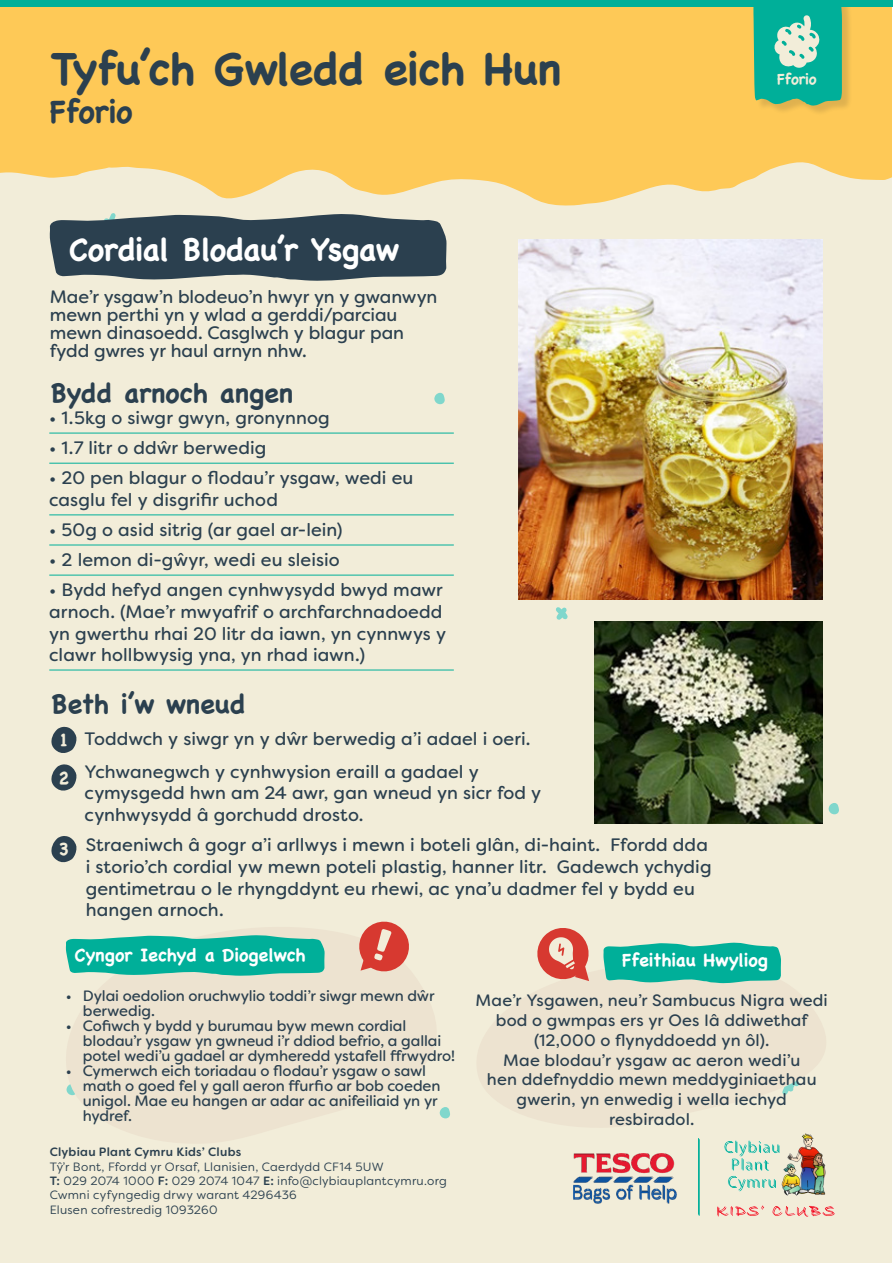
<style>
.page{position:relative;width:893px;height:1263px;background:#fff}
.page>*{position:absolute;margin:0;border:0;box-sizing:border-box;transform-origin:0 0}
.Headline{font:700 45px "Chalkboard";letter-spacing:-.025em;color:#2b404f}
.Headline_21pt{font:700 31.5px "Chalkboard";letter-spacing:-.025em;color:#fff}
.t1{font:700 31.5px "Chalkboard";letter-spacing:-.025em;color:#2b404f}
.Subheadline_18pt{font:700 27px "Chalkboard";letter-spacing:-.005em;color:#2b404f}
.Body_copy{font:18px/21.6px "Filson Soft";color:#2b404f}
.t2{font:700 18px "Chalkboard";letter-spacing:-.01em;color:#fff}
.t3{font:700 18px "Chalkboard";color:#f2edd9}
.t4{font:16.5px/19.8px "Filson Soft";letter-spacing:.01em;color:#2b404f;text-align:center}
.t5{font:15px/15px "Filson Soft";letter-spacing:-.01em;color:#2b404f}
.t6{font:700 15px "Chalkboard";letter-spacing:-.025em;color:#f2edd9}
.t7{font:12px "Filson Soft";letter-spacing:.02em;color:#2b404f}
.t8{font:500 12px "Filson Soft";letter-spacing:.02em;color:#2b404f}
.s1{font-family:"Filson Pro"}
.s2{font-weight:500}
</style>
<div class="page">
<div style="left:0;top:0;width:892px;height:1263px;background:#fec957"></div>
<div style="left:0;top:162px;width:892px;height:1101px;background:#f2edd9"></div>
<svg style="left:556px;top:607px;width:12px;height:13px"></svg>
<svg style="left:434px;top:393px;width:11px;height:11px"></svg>
<svg style="left:828px;top:803px;width:11px;height:11px"></svg>
<svg style="left:444px;top:1107px;width:6px;height:11px"></svg>
<hr style="left:698px;top:1138px;width:1px;height:76px;background:#00af99">
<img style="left:568px;top:1145px;width:110px;height:62px">
<svg style="left:50px;top:213px;width:396px;height:68px;background:#455761"></svg>
<div style="left:755px;top:0;width:97px;height:116px;background:#231f20;opacity:.14"></div>
<div style="left:0;top:0;width:893px;height:7px;background:#00af99"></div>
<svg style="left:753px;top:7px;width:89px;height:99px;background:#34b99f"></svg>
<hr style="left:699px;top:1139px;width:1px;height:77px;background:#00af99">
<img style="left:569px;top:1146px;width:110px;height:62px">
<img style="left:716px;top:1134px;width:125px;height:87px">
<hr style="left:49px;top:433px;width:405px;height:1px;background:#00af99">
<hr style="left:49px;top:463px;width:405px;height:1px;background:#00af99">
<hr style="left:49px;top:514px;width:405px;height:1px;background:#00af99">
<hr style="left:49px;top:545px;width:405px;height:1px;background:#00af99">
<hr style="left:49px;top:575px;width:405px;height:1px;background:#00af99">
<hr style="left:49px;top:670px;width:405px;height:1px;background:#00af99">
<svg style="left:51px;top:727px;width:26px;height:27px"></svg>
<svg style="left:51px;top:764px;width:26px;height:27px"></svg>
<svg style="left:51px;top:836px;width:26px;height:27px"></svg>
<svg style="left:469px;top:959px;width:364px;height:171px;background:#eee5d2"></svg>
<svg style="left:58px;top:923px;width:386px;height:223px;background:#eee5d2"></svg>
<svg style="left:603px;top:942px;width:178px;height:41px;background:#1fb6a0"></svg>
<svg style="left:66px;top:935px;width:259px;height:41px;background:#1fb6a0"></svg>
<svg style="left:357px;top:919px;width:54px;height:55px;background:#e18174"></svg>
<svg style="left:535px;top:925px;width:56px;height:57px;background:#e38f81"></svg>
<img style="left:519px;top:239px;width:303px;height:361px">
<img style="left:594px;top:621px;width:228px;height:203px">
<p class="Headline" style="left:51px;top:42px;width:512px">Tyfu’ch Gwledd eich Hun</p>
<p class="t1" style="left:50px;top:92px;width:84px">Fforio</p>
<p class="t6" style="left:777px;top:70px;width:41px">Fforio</p>
<p class="Headline_21pt" style="left:69px;top:231px;width:332px">Cordial Blodau’r Ysgaw</p>
<p class="Body_copy" style="left:50px;top:287px;width:389px;line-height:18px">Mae’r ysgaw’n blodeuo’n hwyr yn y gwanwyn mewn perthi yn y wlad a gerddi/parciau mewn dinasoedd. Casglwch y blagur pan fydd gwres yr haul arnyn nhw.</p>
<p class="Subheadline_18pt" style="left:51px;top:377px;width:244px">Bydd arnoch angen</p>
<p class="Body_copy" style="left:49px;top:407px;width:282px">• 1.5kg o siwgr gwyn, gronynnog</p>
<p class="Body_copy" style="left:49px;top:437px;width:219px">• 1.7 litr o ddŵr berwedig</p>
<p class="Body_copy" style="left:49px;top:467px;width:366px">• 20 pen blagur o flodau’r ysgaw, wedi eu casglu fel y disgrifir uchod</p>
<p class="Body_copy" style="left:49px;top:519px;width:295px">• 50g o asid sitrig (ar gael ar-lein)</p>
<p class="Body_copy" style="left:49px;top:549px;width:292px">• 2 lemon di-gŵyr, wedi eu sleisio</p>
<p class="Body_copy" style="left:49px;top:579px;width:398px">• Bydd hefyd angen cynhwysydd bwyd mawr arnoch. (Mae’r mwyafrif o archfarchnadoedd yn gwerthu rhai 20 litr da iawn, yn cynnwys y clawr hollbwysig yna, yn rhad iawn.)</p>
<p class="Subheadline_18pt" style="left:51px;top:688px;width:196px">Beth i’w wneud</p>
<p class="Body_copy" style="left:85px;top:728px;width:447px">Toddwch y siwgr yn y dŵr berwedig a’i adael i oeri.</p>
<p class="Body_copy" style="left:85px;top:760px;width:458px">Ychwanegwch y cynhwysion eraill a gadael y cymysgedd hwn am 24 awr, gan wneud yn sicr fod y cynhwysydd â gorchudd drosto.</p>
<p class="Body_copy" style="left:86px;top:834px;width:627px">Straeniwch â gogr a’i arllwys i mewn i boteli glân, di-haint. Ffordd dda i storio’ch cordial yw mewn poteli plastig, hanner litr. Gadewch ychydig gentimetrau o le rhyngddynt eu rhewi, ac yna’u dadmer fel y bydd eu hangen arnoch.</p>
<p class="t3" style="left:60px;top:729px;width:9px">1</p>
<p class="t3" style="left:58px;top:767px;width:13px">2</p>
<p class="t3" style="left:58px;top:839px;width:13px">3</p>
<p class="t2" style="left:74px;top:944px;width:233px">Cyngor Iechyd a Diogelwch</p>
<p class="t2" style="left:622px;top:949px;width:147px">Ffeithiau Hwyliog</p>
<p class="t5" style="left:83px;top:988px;width:353px;text-indent:-17px">• Dylai oedolion oruchwylio toddi’r siwgr mewn dŵr berwedig.</p>
<p class="t5" style="left:83px;top:1018px;width:374px;text-indent:-17px">• Cofiwch y bydd y burumau byw mewn cordial blodau’r ysgaw yn gwneud i’r ddiod befrio, a gallai potel wedi’u gadael ar dymheredd ystafell ffrwydro!</p>
<p class="t5" style="left:83px;top:1063px;width:359px;text-indent:-17px">• Cymerwch eich toriadau o flodau’r ysgaw o sawl math o goed fel y gall aeron ffurfio ar bob coeden unigol. Mae eu hangen ar adar ac anifeiliaid yn yr hydref.</p>
<p class="t8" style="left:50px;top:1144px;width:193px">Clybiau Plant Cymru Kids’ Clubs</p>
<p class="t7" style="left:50px;top:1159px;width:335px">T<span class="s1">ŷ’r Bont, Ffordd yr Orsaf,</span> Llanisien, Caerdydd CF14 5UW</p>
<p class="t7" style="left:50px;top:1173px;width:398px"><span class="s2">T:</span> 029 2074 1000 <span class="s2">F:</span> 029 2074 1047 <span class="s2">E:</span> info@clybiauplantcymru.org</p>
<p class="t7" style="left:50px;top:1187px;width:248px">Cwmni cyfyngedig drwy warant 4296436</p>
<p class="t7" style="left:50px;top:1202px;width:169px">Elusen cofrestredig 1093260</p>
<p class="t4" style="left:476px;top:990px;width:354px">Mae’r Ysgawen, neu’r Sambucus Nigra wedi bod o gwmpas ers yr Oes Iâ ddiwethaf (12,000 o flynyddoedd yn ôl).</p>
<p class="t4" style="left:487px;top:1050px;width:331px">Mae blodau’r ysgaw ac aeron wedi’u hen ddefnyddio mewn meddyginiaethau gwerin, yn enwedig i wella iechyd resbiradol.</p>
</div>
